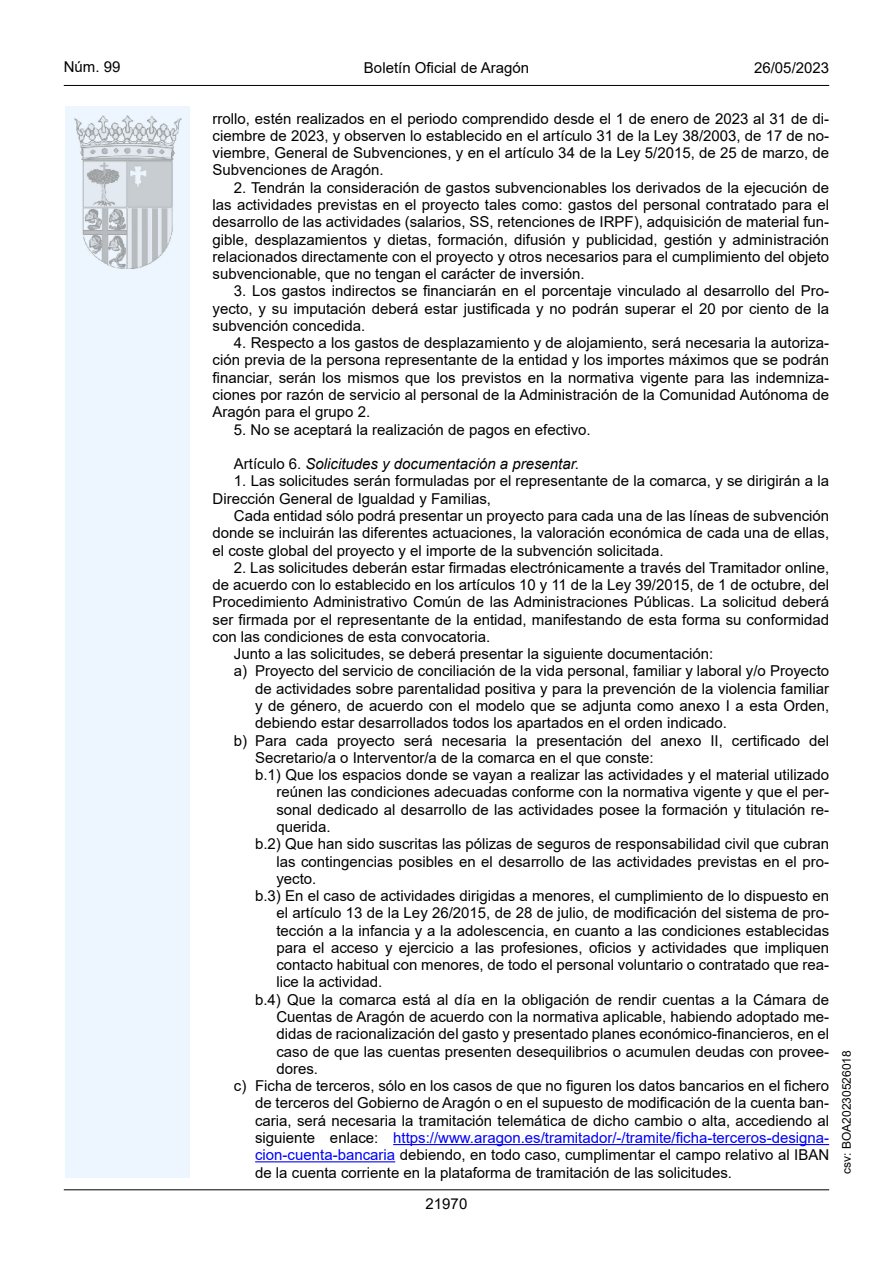
<style>
.page{position:relative;width:893px;height:1263px;background:#fff}
.page>*{position:absolute;margin:0;border:0;box-sizing:border-box;transform-origin:0 0}
.inicio_de_parrafo{font:15px/17.2px "Arial";color:#000;text-align:justify}
.Sangrado_02{font:15px/17.2px "Arial";color:#000;text-align:justify}
.Sangrado_01{font:15px/17.2px "Arial";color:#000;text-align:justify}
.inicio_de_parrafo-2{font:italic 15px "Arial";color:#000}
.estilo_head-c{font:15px "Arial";color:#000}
.estilo_head-d{font:15px "Arial";color:#000}
.estilo_head-i{font:15px "Arial";color:#000}
.numero_pagina{font:15px "Arial";color:#000}
.estilo_head-i-2{font:12px "Arial";color:#000}
.s1{font-style:normal}
.s2{color:#0000fa}
</style>
<div class="page">
<div style="left:65px;top:106px;width:125px;height:1072px;background:#edf6fe"></div>
<img style="left:75px;top:115px;width:106px;height:153px">
<hr style="left:64px;top:85px;width:765px;height:1px;background:#000">
<hr style="left:64px;top:1189px;width:765px;height:1px;background:#000">
<hr style="left:393px;top:1144px;width:436px;height:1px;background:#0000fa">
<hr style="left:255px;top:1161px;width:140px;height:1px;background:#0000fa">
<p class="estilo_head-i" style="left:64px;top:57px;width:58px">Núm. 99</p>
<p class="estilo_head-c" style="left:364px;top:57px;width:167px">Boletín Oficial de Aragón</p>
<p class="estilo_head-d" style="left:754px;top:57px;width:77px">26/05/2023</p>
<p class="inicio_de_parrafo" style="left:213px;top:110px;width:618px">rrollo, estén realizados en el periodo comprendido desde el 1 de enero de 2023 al 31 de di&shy;ciembre de 2023, y observen lo establecido en el artículo 31 de la Ley 38/2003, de 17 de no&shy;viembre, General de Subvenciones, y en el artículo 34 de la Ley 5/2015, de 25 de marzo, de Subvenciones de Aragón.</p>
<p class="inicio_de_parrafo" style="left:213px;top:179px;width:618px;text-indent:21px">2. Tendrán la consideración de gastos subvencionables los derivados de la ejecución de las actividades previstas en el proyecto tales como: gastos del personal contratado para el desarrollo de las actividades (salarios, SS, retenciones de IRPF), adquisición de material fun&shy;gible, desplazamientos y dietas, formación, difusión y publicidad, gestión y administración relacionados directamente con el proyecto y otros necesarios para el cumplimiento del objeto subvencionable, que no tengan el carácter de inversión.</p>
<p class="inicio_de_parrafo" style="left:213px;top:282px;width:618px;text-indent:21px">3. Los gastos indirectos se financiarán en el porcentaje vinculado al desarrollo del Pro&shy;yecto, y su imputación deberá estar justificada y no podrán superar el 20 por ciento de la subvención concedida.</p>
<p class="inicio_de_parrafo" style="left:213px;top:334px;width:618px;text-indent:21px">4. Respecto a los gastos de desplazamiento y de alojamiento, será necesaria la autoriza&shy;ción previa de la persona representante de la entidad y los importes máximos que se podrán financiar, serán los mismos que los previstos en la normativa vigente para las indemniza&shy;ciones por razón de servicio al personal de la Administración de la Comunidad Autónoma de Aragón para el grupo 2.</p>
<p class="inicio_de_parrafo" style="left:234px;top:421px;width:358px">5. No se aceptará la realización de pagos en efectivo.</p>
<p class="inicio_de_parrafo-2" style="left:234px;top:454px;width:347px"><span class="s1">Artículo 6.</span> Solicitudes y documentación a presentar.</p>
<p class="inicio_de_parrafo" style="left:213px;top:472px;width:618px;text-indent:21px">1. Las solicitudes serán formuladas por el representante de la comarca, y se dirigirán a la<br>Dirección General de Igualdad y Familias,</p>
<p class="inicio_de_parrafo" style="left:213px;top:507px;width:618px;text-indent:21px">Cada entidad sólo podrá presentar un proyecto para cada una de las líneas de subvención donde se incluirán las diferentes actuaciones, la valoración económica de cada una de ellas, el coste global del proyecto y el importe de la subvención solicitada.</p>
<p class="inicio_de_parrafo" style="left:213px;top:559px;width:618px;text-indent:21px">2. Las solicitudes deberán estar firmadas electrónicamente a través del Tramitador online, de acuerdo con lo establecido en los artículos 10 y 11 de la Ley 39/2015, de 1 de octubre, del Procedimiento Administrativo Común de las Administraciones Públicas. La solicitud deberá ser firmada por el representante de la entidad, manifestando de esta forma su conformidad con las condiciones de esta convocatoria.</p>
<p class="inicio_de_parrafo" style="left:234px;top:645px;width:481px">Junto a las solicitudes, se deberá presentar la siguiente documentación:</p>
<p class="Sangrado_01" style="left:255px;top:662px;width:576px;text-indent:-21px">a) Proyecto del servicio de conciliación de la vida personal, familiar y laboral y/o Proyecto de actividades sobre parentalidad positiva y para la prevención de la violencia familiar y de género, de acuerdo con el modelo que se adjunta como anexo I a esta Orden, debiendo estar desarrollados todos los apartados en el orden indicado.</p>
<p class="Sangrado_01" style="left:255px;top:732px;width:576px;text-indent:-21px">b) Para cada proyecto será necesaria la presentación del anexo II, certificado del<br>Secretario/a o Interventor/a de la comarca en el que conste:</p>
<p class="Sangrado_02" style="left:276px;top:766px;width:554px;text-indent:-21px">b.1) Que los espacios donde se vayan a realizar las actividades y el material utilizado reúnen las condiciones adecuadas conforme con la normativa vigente y que el per&shy;sonal dedicado al desarrollo de las actividades posee la formación y titulación re&shy;querida.</p>
<p class="Sangrado_02" style="left:276px;top:835px;width:554px;text-indent:-21px">b.2) Que han sido suscritas las pólizas de seguros de responsabilidad civil que cubran las contingencias posibles en el desarrollo de las actividades previstas en el pro&shy;yecto.</p>
<p class="Sangrado_02" style="left:276px;top:887px;width:554px;text-indent:-21px">b.3) En el caso de actividades dirigidas a menores, el cumplimiento de lo dispuesto en el artículo 13 de la Ley 26/2015, de 28 de julio, de modificación del sistema de pro&shy;tección a la infancia y a la adolescencia, en cuanto a las condiciones establecidas para el acceso y ejercicio a las profesiones, oficios y actividades que impliquen contacto habitual con menores, de todo el personal voluntario o contratado que rea&shy;lice la actividad.</p>
<p class="Sangrado_02" style="left:276px;top:991px;width:554px;text-indent:-21px">b.4) Que la comarca está al día en la obligación de rendir cuentas a la Cámara de Cuentas de Aragón de acuerdo con la normativa aplicable, habiendo adoptado me&shy;didas de racionalización del gasto y presentado planes económico-financieros, en el caso de que las cuentas presenten desequilibrios o acumulen deudas con provee&shy;dores.</p>
<p class="Sangrado_01" style="left:255px;top:1077px;width:576px;text-indent:-21px">c) Ficha de terceros, sólo en los casos de que no figuren los datos bancarios en el fichero de terceros del Gobierno de Aragón o en el supuesto de modificación de la cuenta ban&shy;caria, será necesaria la tramitación telemática de dicho cambio o alta, accediendo al siguiente enlace: <span class="s2">https://www.aragon.es/tramitador/-/tramite/ficha-terceros-designa&shy;cion-cuenta-bancaria</span> debiendo, en todo caso, cumplimentar el campo relativo al IBAN de la cuenta corriente en la plataforma de tramitación de las solicitudes.</p>
<p class="numero_pagina" style="left:426px;top:1193px;width:43px">21970</p>
<p class="estilo_head-i-2" style="left:838px;top:1174px;width:125px;rotate:-90deg">csv: BOA20230526018</p>
</div>
